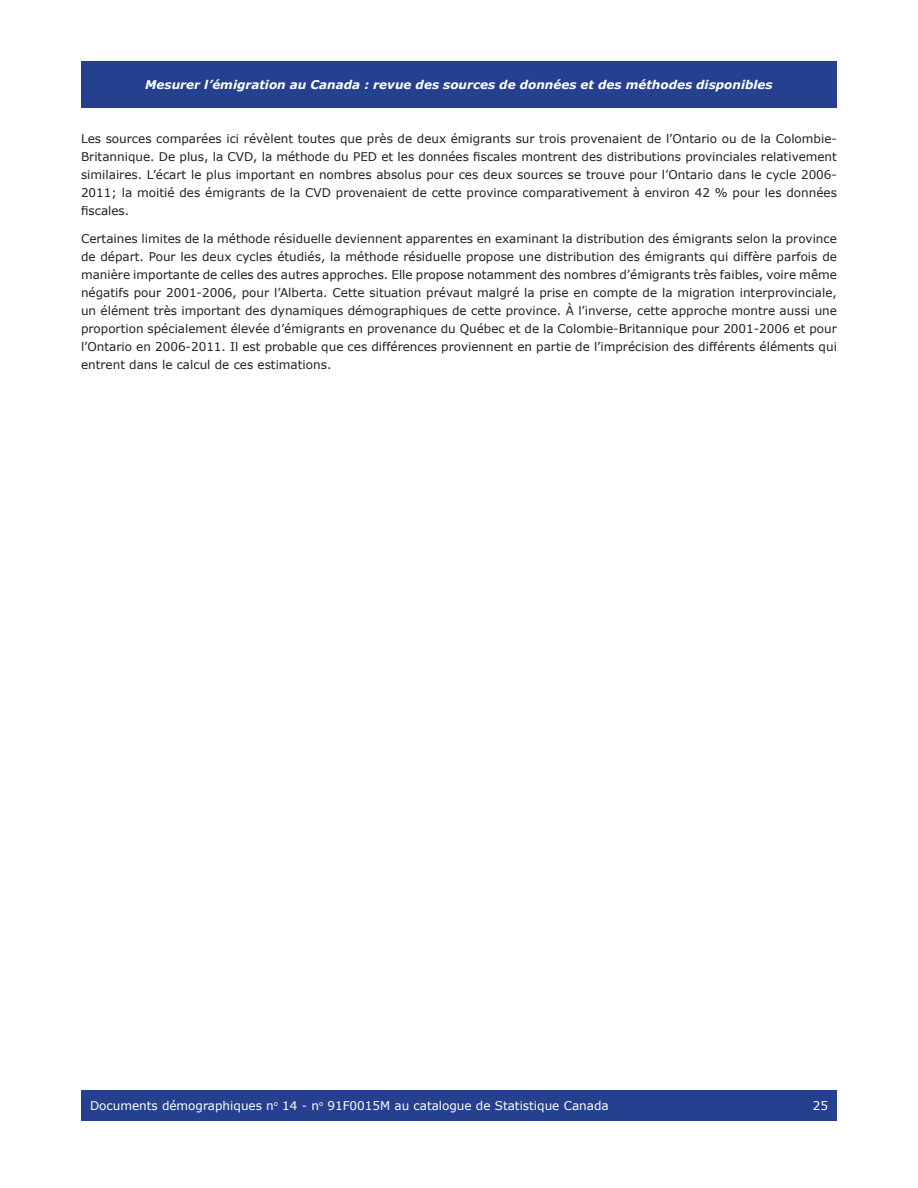
<style>
.page{position:relative;width:918px;height:1188px;background:#fff}
.page>*{position:absolute;margin:0;border:0;box-sizing:border-box;transform-origin:0 0}
.Regular_Paragraph__L{font:12px/18px "Verdana";color:#231f20;text-align:justify}
.Regular_Paragraph{font:12px/18px "Verdana";color:#231f20;text-align:justify}
.t1{font:italic 700 12px "Verdana";color:#fff}
.t2{font:12px "Verdana";color:#fff}
</style>
<div class="page">
<div style="left:671px;top:1090px;width:166px;height:30px;background:#25408f"></div>
<div style="left:81px;top:62px;width:756px;height:46px;background:#25408f"></div>
<div style="left:81px;top:1090px;width:590px;height:30px;background:#25408f"></div>
<p class="t1" style="left:145px;top:77px;width:629px">Mesurer l’émigration au Canada : revue des sources de données et des méthodes disponibles</p>
<p class="Regular_Paragraph" style="left:81px;top:130px;width:758px">Les sources comparées ici révèlent toutes que près de deux émigrants sur trois provenaient de l’Ontario ou de la Colombie-Britannique. De plus, la CVD, la méthode du PED et les données fiscales montrent des distributions provinciales relativement similaires. L’écart le plus important en nombres absolus pour ces deux sources se trouve pour l’Ontario dans le cycle 2006- 2011; la moitié des émigrants de la CVD provenaient de cette province comparativement à environ 42 % pour les données fiscales.</p>
<p class="Regular_Paragraph__L" style="left:81px;top:229px;width:758px">Certaines limites de la méthode résiduelle deviennent apparentes en examinant la distribution des émigrants selon la province de départ. Pour les deux cycles étudiés, la méthode résiduelle propose une distribution des émigrants qui diffère parfois de manière importante de celles des autres approches. Elle propose notamment des nombres d’émigrants très faibles, voire même négatifs pour 2001-2006, pour l’Alberta. Cette situation prévaut malgré la prise en compte de la migration interprovinciale, un élément très important des dynamiques démographiques de cette province. À l’inverse, cette approche montre aussi une proportion spécialement élevée d’émigrants en provenance du Québec et de la Colombie-Britannique pour 2001-2006 et pour l’Ontario en 2006-2011. Il est probable que ces différences proviennent en partie de l’imprécision des différents éléments qui entrent dans le calcul de ces estimations.</p>
<p class="t2" style="left:90px;top:1097px;width:520px">Documents démographiques n<sup>o</sup> 14 - n<sup>o</sup> 91F0015M au catalogue de Statistique Canada</p>
<p class="t2" style="left:813px;top:1097px;width:17px">25</p>
</div>
